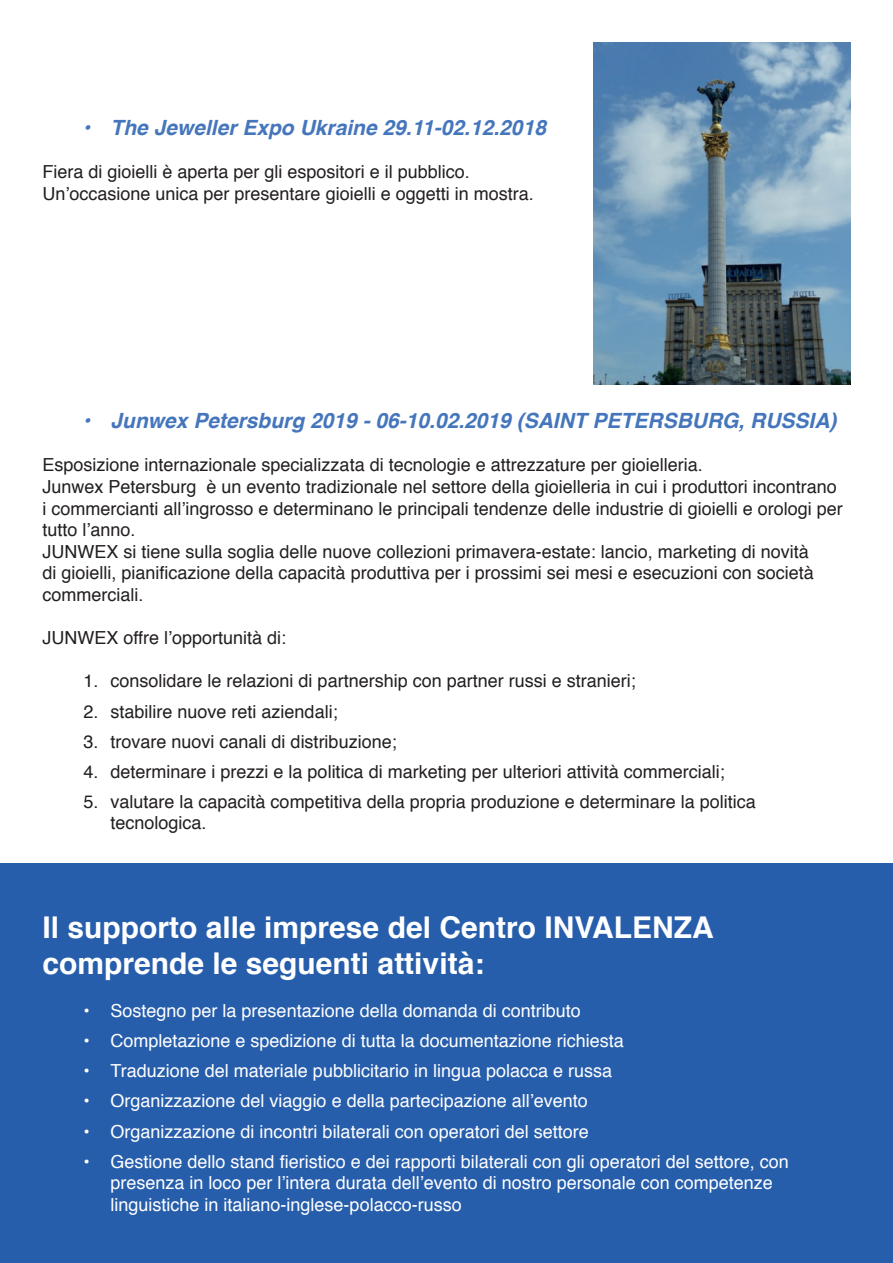
<style>
.page{position:relative;width:893px;height:1263px;background:#fff}
.page>*{position:absolute;margin:0;border:0;box-sizing:border-box;transform-origin:0 0}
.t1{font:700 30px/36px "Helvetica";color:#fff}
.t2{font:italic 700 21px "Helvetica";color:#4576bc}
.t3{font:18px/21.6px "Helvetica";color:#231f20}
.t4{font:18px/21.6px "Helvetica";color:#fff}
</style>
<div class="page">
<div style="left:0;top:863px;width:893px;height:400px;background:#275eac"></div>
<img style="left:594px;top:43px;width:256px;height:341px">
<p class="t2" style="left:84px;top:110px;width:464px">• The Jeweller Expo Ukraine 29.11-02.12.2018</p>
<p class="t3" style="left:43px;top:161px;width:493px">Fiera di gioielli è aperta per gli espositori e il pubblico.<br>Un’occasione unica per presentare gioielli e oggetti in mostra.</p>
<p class="t2" style="left:84px;top:404px;width:754px">• Junwex Petersburg 2019 - 06-10.02.2019 (SAINT PETERSBURG, RUSSIA)</p>
<p class="t3" style="left:43px;top:455px;width:802px">Esposizione internazionale specializzata di tecnologie e attrezzature per gioielleria.<br>Junwex Petersburg è un evento tradizionale nel settore della gioielleria in cui i produttori incontrano i commercianti all’ingrosso e determinano le principali tendenze delle industrie di gioielli e orologi per tutto l’anno.<br>JUNWEX si tiene sulla soglia delle nuove collezioni primavera-estate: lancio, marketing di novità<br>di gioielli, pianificazione della capacità produttiva per i prossimi sei mesi e esecuzioni con società commerciali.</p>
<p class="t3" style="left:43px;top:628px;width:245px">JUNWEX offre l’opportunità di:</p>
<p class="t3" style="left:84px;top:671px;width:554px">1. consolidare le relazioni di partnership con partner russi e stranieri;</p>
<p class="t3" style="left:84px;top:701px;width:256px">2. stabilire nuove reti aziendali;</p>
<p class="t3" style="left:84px;top:731px;width:315px">3. trovare nuovi canali di distribuzione;</p>
<p class="t3" style="left:84px;top:761px;width:643px">4. determinare i prezzi e la politica di marketing per ulteriori attività commerciali;</p>
<p class="t3" style="left:111px;top:791px;width:647px;text-indent:-27px">5. valutare la capacità competitiva della propria produzione e determinare la politica tecnologica.</p>
<h1 class="t1" style="left:43px;top:910px;width:673px">Il supporto alle imprese del Centro INVALENZA comprende le seguenti attività:</h1>
<p class="t4" style="left:84px;top:1000px;width:499px">• Sostegno per la presentazione della domanda di contributo</p>
<p class="t4" style="left:84px;top:1031px;width:542px">• Completazione e spedizione di tutta la documentazione richiesta</p>
<p class="t4" style="left:84px;top:1061px;width:530px">• Traduzione del materiale pubblicitario in lingua polacca e russa</p>
<p class="t4" style="left:84px;top:1091px;width:506px">• Organizzazione del viaggio e della partecipazione all’evento</p>
<p class="t4" style="left:84px;top:1121px;width:507px">• Organizzazione di incontri bilaterali con operatori del settore</p>
<p class="t4" style="left:111px;top:1151px;width:680px;text-indent:-27px">• Gestione dello stand fieristico e dei rapporti bilaterali con gli operatori del settore, con presenza in loco per l’intera durata dell’evento di nostro personale con competenze linguistiche in italiano-inglese-polacco-russo</p>
</div>
